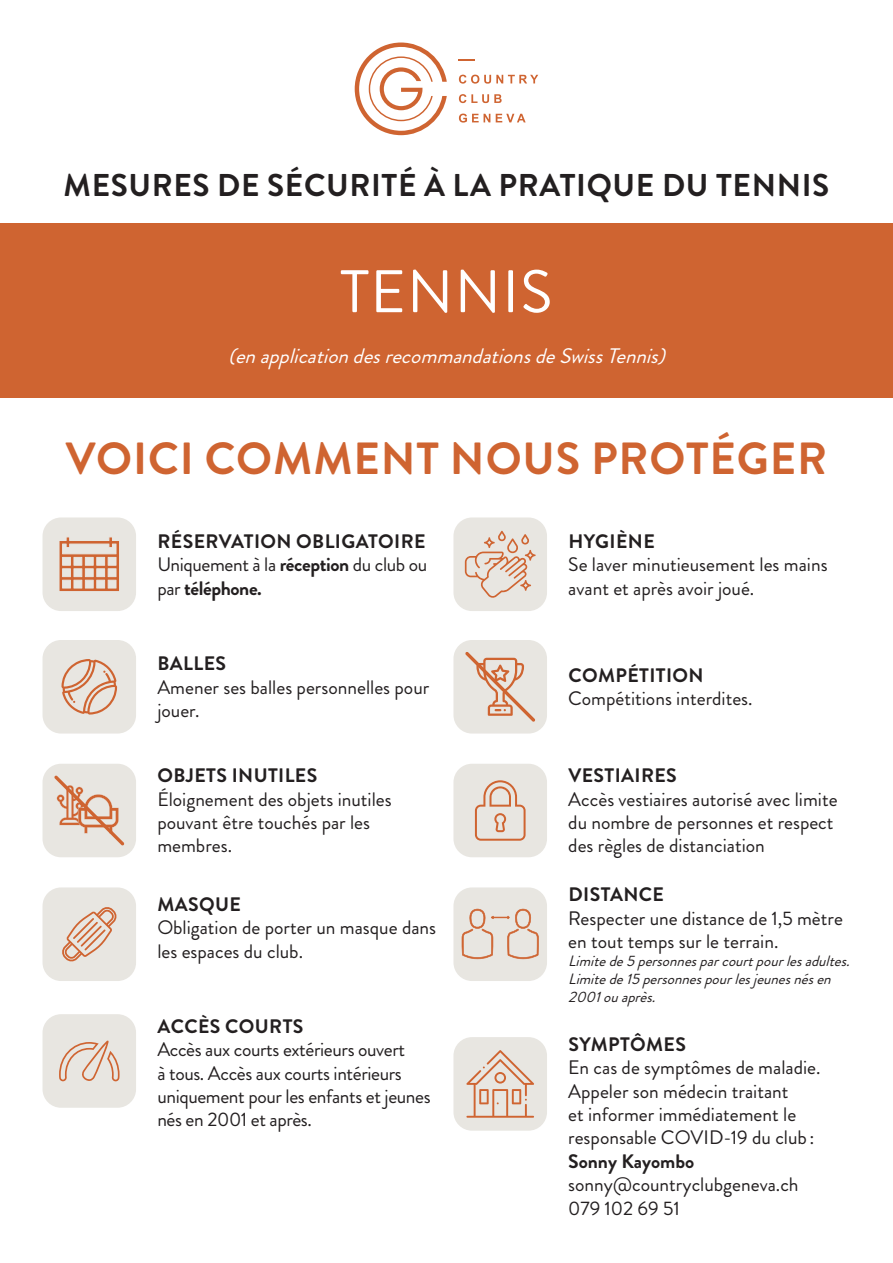
<style>
.page{position:relative;width:893px;height:1263px;background:#fff}
.page>*{position:absolute;margin:0;border:0;box-sizing:border-box;transform-origin:0 0}
.t1{font:60px "Brandon Grotesque";letter-spacing:.02em;color:#fff}
.t2{font:700 45px "Brandon Grotesque";letter-spacing:.02em;color:#cf6431}
.t3{font:700 31.5px "Brandon Grotesque";letter-spacing:.02em;color:#231f20}
.t4{font:italic 21px "Brandon Grotesque";color:#fff}
.t5{font:19.5px/23.4px "Brandon Grotesque";color:#231f20}
.t6{font:700 19.5px/23.4px "Brandon Grotesque";letter-spacing:.02em;color:#231f20;text-align:justify}
.t7{font:19.5px/23.4px "Brandon Grotesque";letter-spacing:-.02em;color:#231f20}
.t8{font:700 19.5px "Brandon Grotesque";color:#231f20}
.t9{font:italic 15px/18px "Brandon Grotesque";color:#231f20}
.s1{font-weight:400}
</style>
<div class="page">
<div style="left:0;top:223px;width:893px;height:175px;background:#cf6431"></div>
<svg style="left:459px;top:75px;width:79px;height:9px"></svg>
<svg style="left:459px;top:94px;width:43px;height:9px"></svg>
<svg style="left:459px;top:114px;width:31px;height:9px"></svg>
<svg style="left:496px;top:114px;width:30px;height:8px"></svg>
<svg style="left:459px;top:59px;width:16px;height:1px"></svg>
<svg style="left:355px;top:43px;width:92px;height:92px"></svg>
<div style="left:43px;top:517px;width:93px;height:94px;background:#e8e6e1;border-radius:19px"></div>
<svg style="left:59px;top:537px;width:60px;height:54px"></svg>
<div style="left:453px;top:887px;width:94px;height:94px;background:#e8e6e1;border-radius:19px"></div>
<svg style="left:462px;top:909px;width:77px;height:50px"></svg>
<div style="left:453px;top:517px;width:94px;height:94px;background:#e8e6e1;border-radius:19px"></div>
<svg style="left:465px;top:531px;width:71px;height:67px"></svg>
<div style="left:43px;top:764px;width:93px;height:93px;background:#e8e6e1;border-radius:19px"></div>
<svg style="left:54px;top:775px;width:70px;height:70px"></svg>
<div style="left:453px;top:764px;width:94px;height:93px;background:#e8e6e1;border-radius:19px"></div>
<svg style="left:475px;top:780px;width:51px;height:61px"></svg>
<div style="left:453px;top:1037px;width:94px;height:94px;background:#e8e6e1;border-radius:19px"></div>
<svg style="left:466px;top:1050px;width:68px;height:68px"></svg>
<div style="left:43px;top:1014px;width:93px;height:94px;background:#e8e6e1;border-radius:19px"></div>
<svg style="left:59px;top:1040px;width:61px;height:41px"></svg>
<div style="left:43px;top:640px;width:93px;height:93px;background:#e8e6e1;border-radius:19px"></div>
<svg style="left:61px;top:659px;width:56px;height:55px"></svg>
<div style="left:43px;top:887px;width:93px;height:94px;background:#e8e6e1;border-radius:19px"></div>
<svg style="left:62px;top:907px;width:55px;height:55px"></svg>
<div style="left:453px;top:640px;width:94px;height:93px;background:#e8e6e1;border-radius:19px"></div>
<svg style="left:465px;top:652px;width:70px;height:70px"></svg>
<h3 class="t3" style="left:64px;top:164px;width:767px">MESURES DE SÉCURITÉ À LA PRATIQUE DU TENNIS</h3>
<h1 class="t1" style="left:340px;top:250px;width:213px">TENNIS</h1>
<p class="t4" style="left:228px;top:341px;width:446px">(enapplicationdesrecommandationsdeSwissTennis)</p>
<h2 class="t2" style="left:66px;top:427px;width:763px">VOICI COMMENT NOUS PROTÉGER</h2>
<p class="t6" style="left:157px;top:530px;width:272px">RÉSERVATION OBLIGATOIRE <span class="s1">Uniquement à la</span> réception <span class="s1">du club ou par</span> téléphone.</p>
<p class="t6" style="left:157px;top:652px;width:70px">BALLES</p>
<p class="t5" style="left:157px;top:675px;width:273px">Amener ses balles personnelles pour jouer.</p>
<p class="t6" style="left:157px;top:764px;width:161px">OBJETS INUTILES</p>
<p class="t5" style="left:157px;top:787px;width:236px">Éloignement des objets inutiles pouvant être touchés par les membres.</p>
<p class="t6" style="left:157px;top:893px;width:85px">MASQUE</p>
<p class="t5" style="left:157px;top:916px;width:280px">Obligation de porter un masque dans les espaces du club.</p>
<p class="t6" style="left:157px;top:1014px;width:147px">ACCÈS COURTS</p>
<p class="t7" style="left:157px;top:1038px;width:275px">Accès aux courts extérieurs ouvert<br>à tous. Accès aux courts intérieurs uniquement pour les enfants et jeunes nés en 2001 et après.</p>
<p class="t6" style="left:568px;top:530px;width:88px">HYGIÈNE</p>
<p class="t5" style="left:568px;top:553px;width:261px">Se laver minutieusement les mains avant et après avoir joué.</p>
<p class="t6" style="left:568px;top:664px;width:137px">COMPÉTITION</p>
<p class="t5" style="left:568px;top:687px;width:186px">Compétitions interdites.</p>
<p class="t6" style="left:568px;top:764px;width:110px">VESTIAIRES</p>
<p class="t5" style="left:568px;top:787px;width:271px">Accès vestiaires autorisé avec limite du nombre de personnes et respect des règles de distanciation</p>
<p class="t6" style="left:568px;top:883px;width:97px">DISTANCE</p>
<p class="t5" style="left:568px;top:906px;width:276px">Respecter une distance de 1,5 mètre en tout temps sur le terrain.</p>
<p class="t9" style="left:568px;top:952px;width:288px">Limitede5personnesparcourtpourlesadultes.<br>Limitede15personnespourlesjeunesnésen<br>2001ouaprès.</p>
<p class="t6" style="left:568px;top:1033px;width:119px">SYMPTÔMES</p>
<p class="t5" style="left:568px;top:1056px;width:254px">En cas de symptômes de maladie.<br>Appeler son médecin traitant<br>et informer immédiatement le responsable COVID-19 du club :</p>
<p class="t8" style="left:568px;top:1147px;width:128px">Sonny Kayombo</p>
<p class="t5" style="left:568px;top:1173px;width:232px">sonny@countryclubgeneva.ch<br>079 102 69 51</p>
</div>
